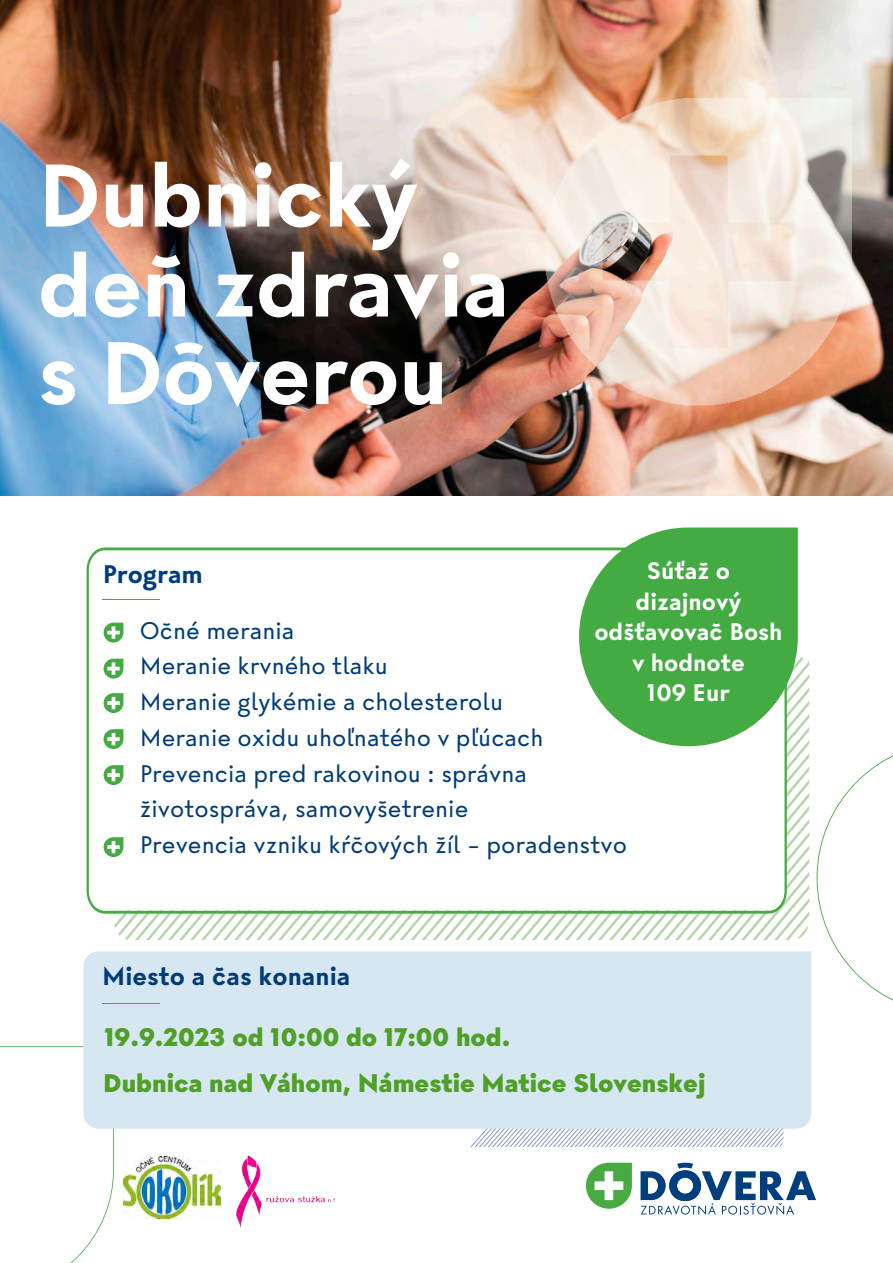
<style>
.page{position:relative;width:893px;height:1263px;background:#fff}
.page>*{position:absolute;margin:0;border:0;box-sizing:border-box;transform-origin:0 0}
.t1{font:700 93.9px/88.8px "Dovera Sans";letter-spacing:-.01em;color:#fff}
.t2{font:800 27px/45.9px "Dovera Sans";color:#50a028}
.t3{font:700 27px "Dovera Sans";color:#003c78}
.t4{font:700 27px "Dovera Sans";color:#013d7d}
.t5{font:25.5px/35.7px "Dovera Sans";color:#003c78}
.t6{font:700 25.35px/30.5px "Dovera Sans";color:#fff;text-align:center}
</style>
<div class="page">
<img style="left:0;top:0;width:892px;height:495px">
<svg style="left:0;top:1046px;width:114px;height:217px"></svg>
<svg style="left:470px;top:1129px;width:314px;height:18px"></svg>
<div style="left:83px;top:951px;width:728px;height:178px;background:#d6e7f2"></div>
<svg style="left:586px;top:1163px;width:46px;height:46px"></svg>
<svg style="left:641px;top:1163px;width:175px;height:52px"></svg>
<img style="left:546px;top:98px;width:305px;height:309px">
<svg style="left:817px;top:755px;width:76px;height:246px"></svg>
<svg style="left:114px;top:657px;width:695px;height:283px"></svg>
<svg style="left:87px;top:547px;width:700px;height:367px"></svg>
<hr style="left:102px;top:599px;width:57px;height:1px;background:#44aa42">
<svg style="left:104px;top:623px;width:19px;height:19px"></svg>
<svg style="left:104px;top:659px;width:19px;height:19px"></svg>
<svg style="left:104px;top:693px;width:19px;height:20px"></svg>
<svg style="left:104px;top:729px;width:19px;height:20px"></svg>
<svg style="left:104px;top:765px;width:19px;height:20px"></svg>
<svg style="left:104px;top:837px;width:19px;height:20px"></svg>
<svg style="left:579px;top:527px;width:219px;height:219px;background:#61b75f"></svg>
<img style="left:123px;top:1157px;width:97px;height:61px">
<img style="left:236px;top:1155px;width:99px;height:73px">
<hr style="left:102px;top:1003px;width:57px;height:1px;background:#44aa42">
<h1 class="t1" style="left:38px;top:151px;width:474px">Dubnický deň zdravia s Dôverou</h1>
<p class="t6" style="left:594px;top:556px;width:190px">Súťaž o dizajnový odšťavovač Bosh v hodnote<br>109 Eur</p>
<p class="t4" style="left:103px;top:556px;width:102px">Program</p>
<p class="t5" style="left:140px;top:613px;width:489px">Očné merania<br>Meranie krvného tlaku<br>Meranie glykémie a cholesterolu<br>Meranie oxidu uhoľnatého v pľúcach<br>Prevencia pred rakovinou : správna životospráva, samovyšetrenie<br>Prevencia vzniku kŕčových žíl – poradenstvo</p>
<p class="t3" style="left:102px;top:958px;width:250px">Miesto a čas konania</p>
<p class="t2" style="left:103px;top:1014px;width:604px">19.9.2023 od 10:00 do 17:00 hod.<br>Dubnica nad Váhom, Námestie Matice Slovenskej</p>
</div>
